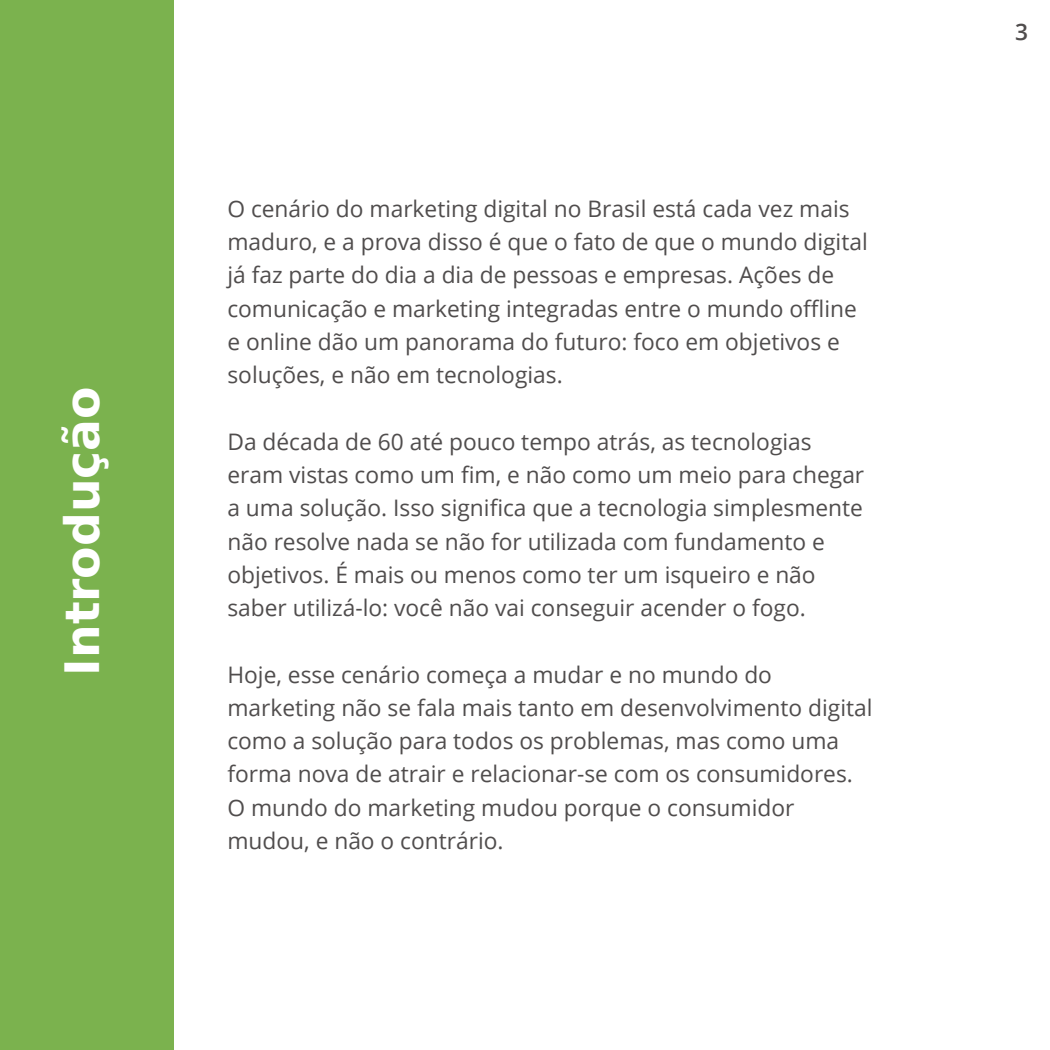
<style>
.page{position:relative;width:1050px;height:1050px;background:#fff}
.page>*{position:absolute;margin:0;border:0;box-sizing:border-box;transform-origin:0 0}
.t1{font:700 47.25px "Bitstream Vera Sans";color:#fff}
.t2{font:22.75px/33.2px "Open Sans";color:#504d4d}
.t3{font:600 22.75px "Open Sans";color:#504d4d}
</style>
<div class="page">
<div style="left:0;top:0;width:174px;height:1050px;background:#7bb24e"></div>
<h1 class="t1" style="left:55px;top:676px;width:291px;rotate:-90deg">Introdução</h1>
<p class="t2" style="left:227px;top:191px;width:642px">O cenário do marketing digital no Brasil está cada vez mais maduro, e a prova disso é que o fato de que o mundo digital já faz parte do dia a dia de pessoas e empresas. Ações de comunicação e marketing integradas entre o mundo offline e online dão um panorama do futuro: foco em objetivos e soluções, e não em tecnologias.</p>
<p class="t2" style="left:227px;top:424px;width:638px">Da década de 60 até pouco tempo atrás, as tecnologias eram vistas como um fim, e não como um meio para chegar a uma solução. Isso significa que a tecnologia simplesmente não resolve nada se não for utilizada com fundamento e objetivos. É mais ou menos como ter um isqueiro e não saber utilizá-lo: você não vai conseguir acender o fogo.</p>
<p class="t2" style="left:227px;top:657px;width:647px">Hoje, esse cenário começa a mudar e no mundo do marketing não se fala mais tanto em desenvolvimento digital como a solução para todos os problemas, mas como uma forma nova de atrair e relacionar-se com os consumidores.<br>O mundo do marketing mudou porque o consumidor mudou, e não o contrário.</p>
<p class="t3" style="left:1015px;top:16px;width:14px">3</p>
</div>
